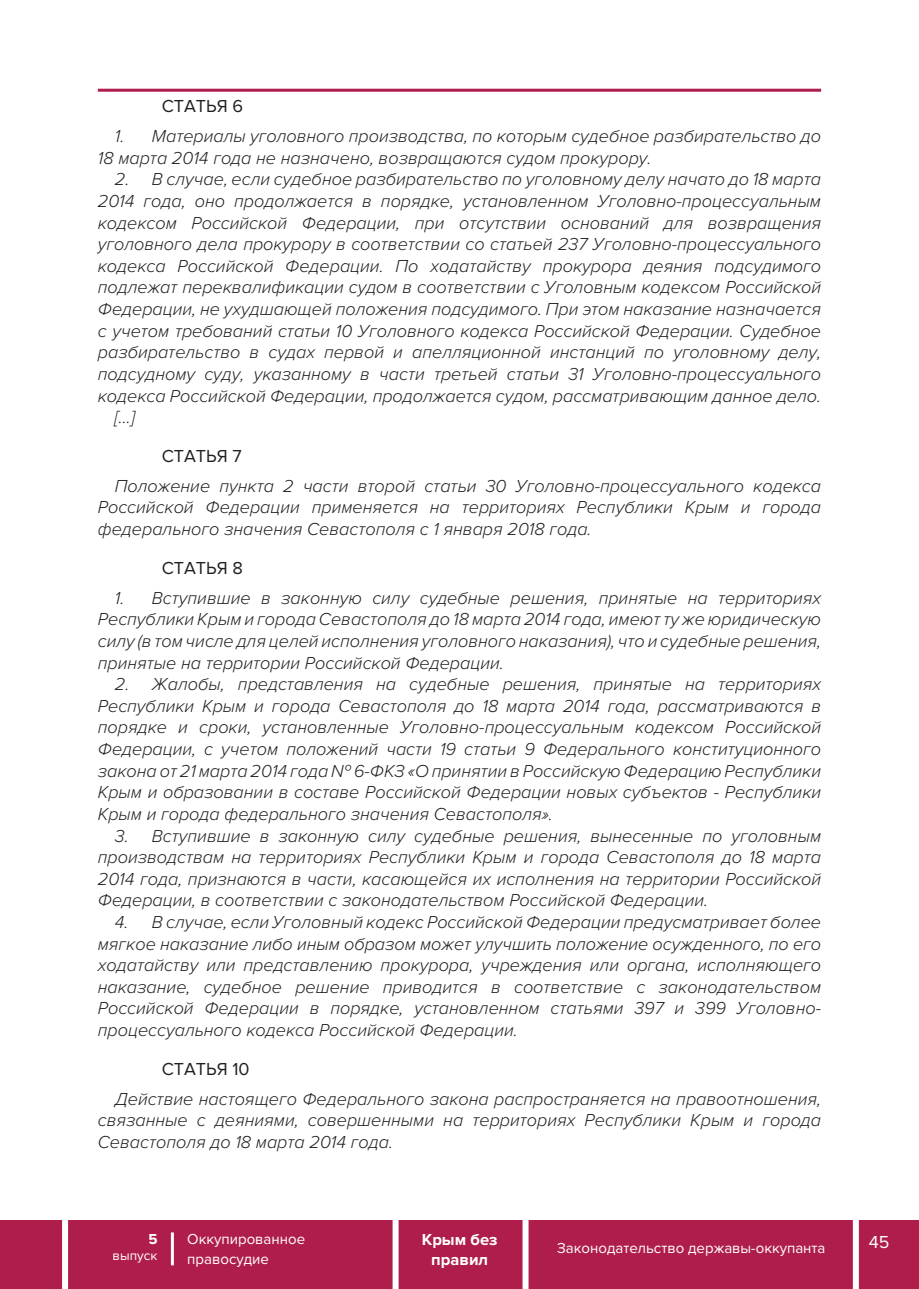
<style>
.page{position:relative;width:919px;height:1289px;background:#fff}
.page>*{position:absolute;margin:0;border:0;box-sizing:border-box;transform-origin:0 0}
.t1{font:italic 300 18px/21.6px "Proxima Nova";color:#231f20;text-align:justify}
.t2{font:18px "Proxima Nova";color:#231f20}
.t3{font:18px "Proxima Nova";color:#fff}
.t4{font:700 16.5px/19.8px "Proxima Nova";color:#fff;text-align:center}
.t5{font:15px/19.8px "Proxima Nova";color:#fff}
.t6{font:700 15px "Proxima Nova";color:#fff}
.t7{font:13.5px "Proxima Nova";color:#fff}
</style>
<div class="page">
<div style="left:13px;top:1219px;width:905px;height:69px;background:#af1d4b"></div>
<div style="left:852px;top:1218px;width:6px;height:70px;background:#fff"></div>
<div style="left:62px;top:1218px;width:6px;height:70px;background:#fff"></div>
<div style="left:392px;top:1218px;width:6px;height:70px;background:#fff"></div>
<div style="left:522px;top:1218px;width:6px;height:70px;background:#fff"></div>
<hr style="left:171px;top:1232px;width:3px;height:33px;background:#fff">
<hr style="left:98px;top:89px;width:723px;height:3px;background:#af1d4b">
<div style="left:0;top:1219px;width:14px;height:69px;background:#af1d4b"></div>
<p class="t2" style="left:162px;top:96px;width:83px">СТАТЬЯ 6</p>
<p class="t1" style="left:98px;top:126px;width:724px;text-indent:17px">1. Материалы уголовного производства, по которым судебное разбирательство до<br>18 марта 2014 года не назначено, возвращаются судом прокурору.</p>
<p class="t1" style="left:115px;top:169px;width:707px">2. В случае, если судебное разбирательство по уголовному делу начато до 18 марта</p>
<p class="t1" style="left:98px;top:190px;width:724px">2014 года, оно продолжается в порядке, установленном Уголовно-процессуальным</p>
<p class="t1" style="left:98px;top:212px;width:724px">кодексом Российской Федерации, при отсутствии оснований для возвращения</p>
<p class="t1" style="left:98px;top:234px;width:724px">уголовного дела прокурору в соответствии со статьей 237 Уголовно-процессуального</p>
<p class="t1" style="left:98px;top:255px;width:724px">кодекса Российской Федерации. По ходатайству прокурора деяния подсудимого</p>
<p class="t1" style="left:98px;top:277px;width:724px">подлежат переквалификации судом в соответствии с Уголовным кодексом Российской</p>
<p class="t1" style="left:98px;top:298px;width:724px">Федерации, не ухудшающей положения подсудимого. При этом наказание назначается</p>
<p class="t1" style="left:98px;top:320px;width:724px">с учетом требований статьи 10 Уголовного кодекса Российской Федерации. Судебное</p>
<p class="t1" style="left:98px;top:342px;width:724px">разбирательство в судах первой и апелляционной инстанций по уголовному делу,</p>
<p class="t1" style="left:98px;top:363px;width:724px">подсудному суду, указанному в части третьей статьи 31 Уголовно-процессуального</p>
<p class="t1" style="left:98px;top:385px;width:724px">кодекса Российской Федерации, продолжается судом, рассматривающим данное дело.</p>
<p class="t1" style="left:115px;top:406px;width:22px">[…]</p>
<p class="t2" style="left:162px;top:445px;width:81px">СТАТЬЯ 7</p>
<p class="t1" style="left:98px;top:475px;width:724px;text-indent:17px">Положение пункта 2 части второй статьи 30 Уголовно-процессуального кодекса Российской Федерации применяется на территориях Республики Крым и города федерального значения Севастополя с 1 января 2018 года.</p>
<p class="t2" style="left:162px;top:557px;width:83px">СТАТЬЯ 8</p>
<p class="t1" style="left:98px;top:587px;width:724px;text-indent:17px">1. Вступившие в законную силу судебные решения, принятые на территориях Республики Крым и города Севастополя до 18 марта 2014 года, имеют ту же юридическую силу (в том числе для целей исполнения уголовного наказания), что и судебные решения, принятые на территории Российской Федерации.</p>
<p class="t1" style="left:98px;top:673px;width:724px;text-indent:17px">2. Жалобы, представления на судебные решения, принятые на территориях Республики Крым и города Севастополя до 18 марта 2014 года, рассматриваются в порядке и сроки, установленные Уголовно-процессуальным кодексом Российской Федерации, с учетом положений части 19 статьи 9 Федерального конституционного закона от 21 марта 2014 года № 6-ФКЗ «О принятии в Российскую Федерацию Республики Крым и образовании в составе Российской Федерации новых субъектов - Республики Крым и города федерального значения Севастополя».</p>
<p class="t1" style="left:98px;top:825px;width:724px;text-indent:17px">3. Вступившие в законную силу судебные решения, вынесенные по уголовным производствам на территориях Республики Крым и города Севастополя до 18 марта 2014 года, признаются в части, касающейся их исполнения на территории Российской Федерации, в соответствии с законодательством Российской Федерации.</p>
<p class="t1" style="left:98px;top:911px;width:724px;text-indent:17px">4. В случае, если Уголовный кодекс Российской Федерации предусматривает более мягкое наказание либо иным образом может улучшить положение осужденного, по его ходатайству или представлению прокурора, учреждения или органа, исполняющего наказание, судебное решение приводится в соответствие с законодательством Российской Федерации в порядке, установленном статьями 397 и 399 Уголовно&shy;процессуального кодекса Российской Федерации.</p>
<p class="t2" style="left:162px;top:1058px;width:89px">СТАТЬЯ 10</p>
<p class="t1" style="left:98px;top:1088px;width:724px;text-indent:17px">Действие настоящего Федерального закона распространяется на правоотношения, связанные с деяниями, совершенными на территориях Республики Крым и города Севастополя до 18 марта 2014 года.</p>
<p class="t6" style="left:148px;top:1230px;width:11px">5</p>
<p class="t7" style="left:113px;top:1248px;width:46px">выпуск</p>
<p class="t5" style="left:187px;top:1229px;width:119px">Оккупированное правосудие</p>
<p class="t3" style="left:868px;top:1231px;width:22px">45</p>
<p class="t4" style="left:422px;top:1230px;width:77px">Крым без правил</p>
<p class="t5" style="left:557px;top:1238px;width:270px">Законодательство державы-оккупанта</p>
</div>
